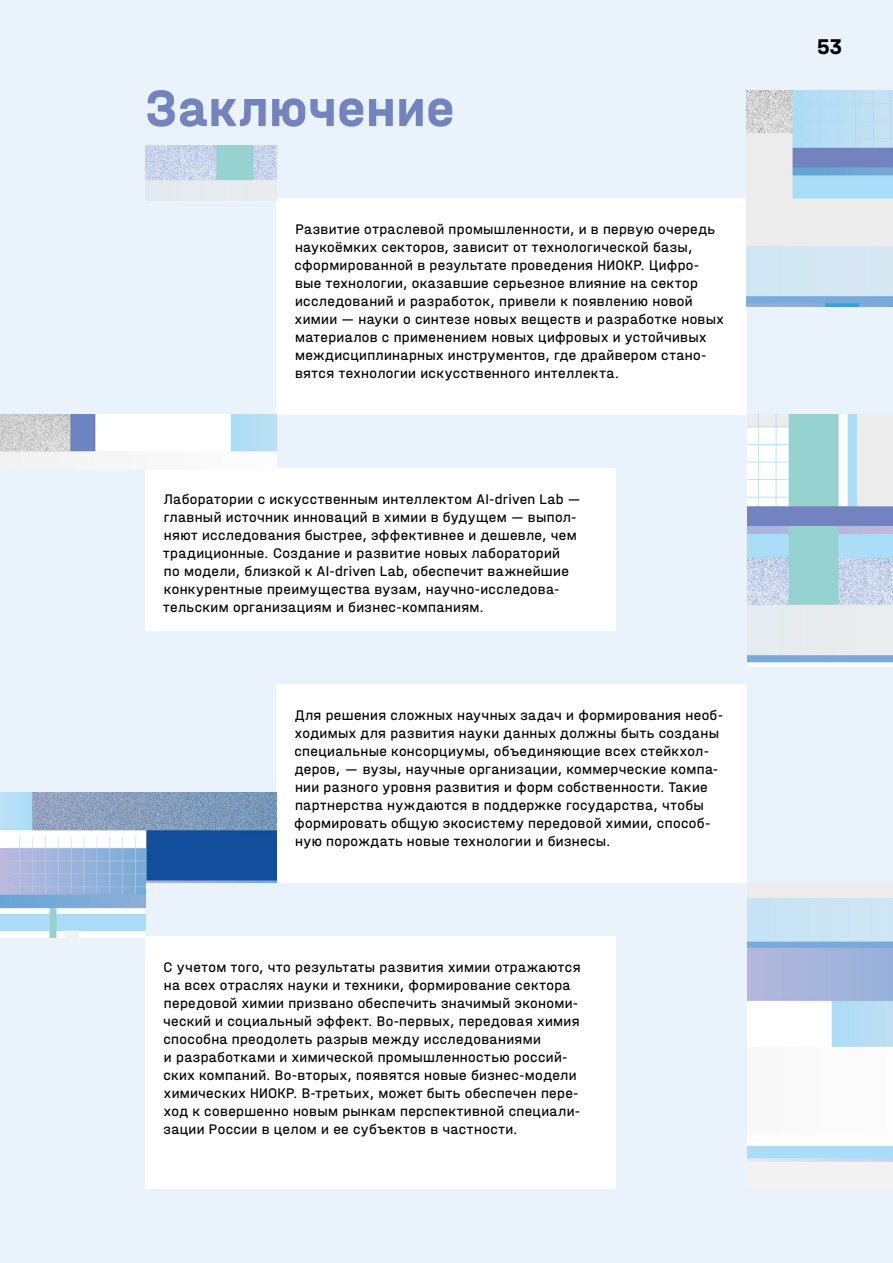
<style>
.page{position:relative;width:893px;height:1263px;background:#eaf2fb}
.page>*{position:absolute;margin:0;border:0;box-sizing:border-box;transform-origin:0 0}
.t1{font:700 54px "Halvar Mittel CY";letter-spacing:.02em;color:#7283c0}
.t2{font:700 22.5px "Halvar Mittel CY";color:#000}
.t3{font:14.7px/18px "Halvar Mittel CY";letter-spacing:.025em;color:#000}
</style>
<div class="page">
<div style="left:276px;top:199px;width:470px;height:216px;background:#fff"></div>
<div style="left:276px;top:684px;width:470px;height:198px;background:#fff"></div>
<div style="left:146px;top:468px;width:470px;height:162px;background:#fff"></div>
<div style="left:146px;top:936px;width:470px;height:252px;background:#fff"></div>
<img style="left:145px;top:145px;width:131px;height:56px">
<img style="left:748px;top:415px;width:145px;height:251px">
<img style="left:748px;top:882px;width:145px;height:280px">
<img style="left:0;top:415px;width:276px;height:55px">
<img style="left:0;top:792px;width:276px;height:90px">
<img style="left:0;top:837px;width:146px;height:100px">
<img style="left:746px;top:91px;width:147px;height:216px">
<h1 class="t1" style="left:145px;top:75px;width:310px">Заключение</h1>
<p class="t3" style="left:294px;top:220px;width:431px">Развитие отраслевой промышленности, и в первую очередь наукоёмких секторов, зависит от технологической базы, сформированной в результате проведения НИОКР. Цифро&shy;вые технологии, оказавшие серьезное влияние на сектор исследований и разработок, привели к появлению новой химии — науки о синтезе новых веществ и разработке новых материалов с применением новых цифровых и устойчивых междисциплинарных инструментов, где драйвером стано&shy;вятся технологии искусственного интеллекта.</p>
<p class="t3" style="left:163px;top:490px;width:419px">Лаборатории с искусственным интеллектом AI-driven Lab — главный источник инноваций в химии в будущем — выпол&shy;няют исследования быстрее, эффективнее и дешевле, чем традиционные. Создание и развитие новых лабораторий<br>по модели, близкой к AI-driven Lab, обеспечит важнейшие конкурентные преимущества вузам, научно-исследова&shy;тельским организациям и бизнес-компаниям.</p>
<p class="t3" style="left:294px;top:706px;width:430px">Для решения сложных научных задач и формирования необ&shy;ходимых для развития науки данных должны быть созданы специальные консорциумы, объединяющие всех стейкхол&shy;деров, — вузы, научные организации, коммерческие компа&shy;нии разного уровня развития и форм собственности. Такие партнерства нуждаются в поддержке государства, чтобы формировать общую экосистему передовой химии, способ&shy;ную порождать новые технологии и бизнесы.</p>
<p class="t3" style="left:163px;top:958px;width:419px">С учетом того, что результаты развития химии отражаются на всех отраслях науки и техники, формирование сектора передовой химии призвано обеспечить значимый экономи&shy;ческий и социальный эффект. Во-первых, передовая химия способна преодолеть разрыв между исследованиями<br>и разработками и химической промышленностью россий&shy;ских компаний. Во-вторых, появятся новые бизнес-модели химических НИОКР. В-третьих, может быть обеспечен пере&shy;ход к совершенно новым рынкам перспективной специали&shy;зации России в целом и ее субъектов в частности.</p>
<h2 class="t2" style="left:817px;top:33px;width:26px">53</h2>
</div>
